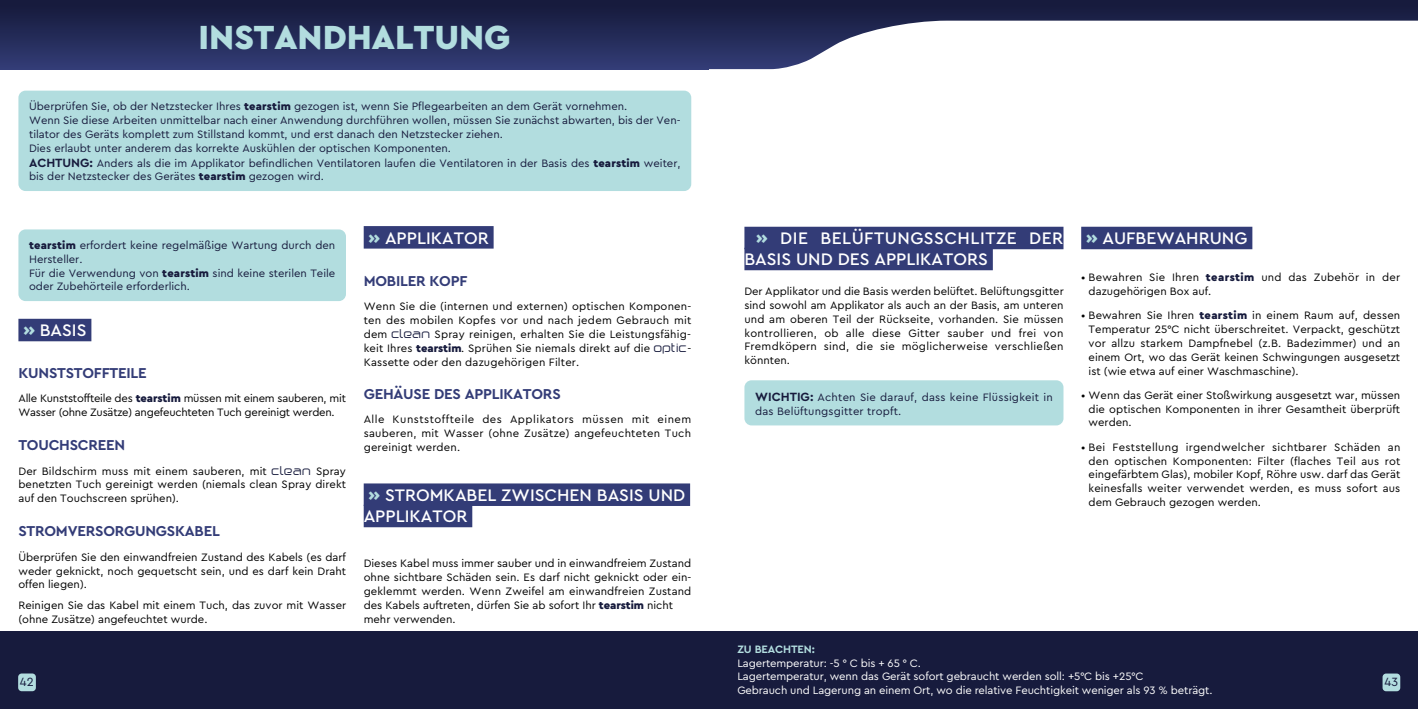
<style>
.page{position:relative;width:1418px;height:709px;background:#fff}
.page>*{position:absolute;margin:0;border:0;box-sizing:border-box;transform-origin:0 0}
.t1{font:900 35px "Cera Pro";color:#b2dddf}
.t2{font:500 17.5px/21.2px "Cera Pro";color:#fff}
.t3{font:500 17.5px/21px "Cera Pro";letter-spacing:.03em;color:#fff}
.t4{font:700 15px "Cera Pro";letter-spacing:-.015em;color:#333c77}
.t5{font:12.5px "Cera Pro";color:#171b3d}
.t6{font:11.25px/13.8px "Cera Pro";color:#000;text-align:justify}
.t7{font:11.25px/13.8px "Cera Pro";color:#171b3d}
.t8{font:11.25px/13.8px "Cera Pro";letter-spacing:-.01em;color:#fff}
.t9{font:11.25px/13.8px "Cera Pro";letter-spacing:-.02em;color:#000}
.t10{font:11.25px/13.8px "Cera Pro";letter-spacing:.02em;color:#171b3d}
.t11{font:11.25px/13.8px "Cera Pro";letter-spacing:.02em;color:#000}
.t12{font:700 11.25px "Cera Pro";letter-spacing:-.01em;color:#b2dddf}
.s1{font-weight:900}
.s2{font-weight:700;font-size:12.5px}
.s3{font-weight:900;color:#b2dddf}
.s4{font-weight:900;color:#171b3d}
.s5{font-family:"Birdman";color:#171b3d}
</style>
<div class="page">
<div style="left:0;top:631px;width:709px;height:78px;background:#171b3d"></div>
<div style="left:709px;top:631px;width:708px;height:78px;background:#171b3d"></div>
<div style="left:1382px;top:673px;width:18px;height:18px;background:#b2dddf;border-radius:4px"></div>
<div style="left:18px;top:673px;width:18px;height:18px;background:#b2dddf;border-radius:4px"></div>
<div style="left:0;top:0;width:709px;height:69px;background:linear-gradient(to bottom,#141838,#323c75)"></div>
<svg style="left:709px;top:0;width:708px;height:69px"></svg>
<div style="left:18px;top:319px;width:73px;height:22px;background:#333c77"></div>
<div style="left:18px;top:229px;width:328px;height:72px;background:#b2dddf;border-radius:7px"></div>
<div style="left:364px;top:226px;width:129px;height:22px;background:#333c77"></div>
<div style="left:364px;top:483px;width:326px;height:23px;background:#333c77"></div>
<div style="left:364px;top:505px;width:108px;height:22px;background:#333c77"></div>
<div style="left:18px;top:91px;width:673px;height:100px;background:#b2dddf;border-radius:7px"></div>
<div style="left:744px;top:227px;width:319px;height:22px;background:#333c77"></div>
<div style="left:744px;top:248px;width:248px;height:22px;background:#333c77"></div>
<div style="left:744px;top:380px;width:319px;height:45px;background:#b2dddf;border-radius:7px"></div>
<div style="left:1081px;top:227px;width:171px;height:22px;background:#333c77"></div>
<h1 class="t1" style="left:199px;top:14px;width:313px">INSTANDHALTUNG</h1>
<p class="t7" style="left:29px;top:99px;width:653px">Überprüfen Sie, ob der Netzstecker Ihres <span class="s1">tearstim</span> gezogen ist, wenn Sie Pflegearbeiten an dem Gerät vornehmen.<br>Wenn Sie diese Arbeiten unmittelbar nach einer Anwendung durchführen wollen, müssen Sie zunächst abwarten, bis der Ven&shy;tilator des Geräts komplett zum Stillstand kommt, und erst danach den Netzstecker ziehen.<br>Dies erlaubt unter anderem das korrekte Auskühlen der optischen Komponenten.</p>
<p class="t7" style="left:29px;top:155px;width:653px"><span class="s2">ACHTUNG:</span> Anders als die im Applikator befindlichen Ventilatoren laufen die Ventilatoren in der Basis des <span class="s1">tearstim</span> weiter, bis der Netzstecker des Gerätes <span class="s1">tearstim</span> gezogen wird.</p>
<p class="t7" style="left:29px;top:238px;width:308px"><span class="s1">tearstim</span> erfordert keine regelmäßige Wartung durch den Hersteller.<br>Für die Verwendung von <span class="s1">tearstim</span> sind keine sterilen Teile oder Zubehörteile erforderlich.</p>
<h2 class="t2" style="left:23px;top:319px;width:65px"><span class="s3">»</span> BASIS</h2>
<h3 class="t4" style="left:18px;top:363px;width:130px">KUNSTSTOFFTEILE</h3>
<p class="t9" style="left:18px;top:391px;width:329px">Alle Kunststoffteile des <span class="s4">tearstim</span> müssen mit einem sauberen, mit<br>Wasser (ohne Zusätze) angefeuchteten Tuch gereinigt werden.</p>
<h3 class="t4" style="left:18px;top:435px;width:108px">TOUCHSCREEN</h3>
<p class="t6" style="left:18px;top:463px;width:329px">Der Bildschirm muss mit einem sauberen, mit <span class="s5">clean</span> Spray benetzten Tuch gereinigt werden (niemals clean Spray direkt auf den Touchscreen sprühen).</p>
<h3 class="t4" style="left:18px;top:521px;width:203px">STROMVERSORGUNGSKABEL</h3>
<p class="t6" style="left:18px;top:550px;width:329px">Überprüfen Sie den einwandfreien Zustand des Kabels (es darf weder geknickt, noch gequetscht sein, und es darf kein Draht offen liegen).</p>
<p class="t6" style="left:18px;top:598px;width:329px">Reinigen Sie das Kabel mit einem Tuch, das zuvor mit Wasser (ohne Zusätze) angefeuchtet wurde.</p>
<h2 class="t2" style="left:368px;top:226px;width:122px"><span class="s3">»</span> APPLIKATOR</h2>
<h3 class="t4" style="left:364px;top:270px;width:105px">MOBILER KOPF</h3>
<p class="t6" style="left:364px;top:299px;width:329px">Wenn Sie die (internen und externen) optischen Komponen&shy;ten des mobilen Kopfes vor und nach jedem Gebrauch mit dem <span class="s5">clean</span> Spray reinigen, erhalten Sie die Leistungsfähig&shy;keit Ihres <span class="s4">tearstim</span>. Sprühen Sie niemals direkt auf die <span class="s5">optic</span>-Kassette oder den dazugehörigen Filter.</p>
<h3 class="t4" style="left:364px;top:383px;width:198px">GEHÄUSE DES APPLIKATORS</h3>
<p class="t6" style="left:364px;top:412px;width:329px">Alle Kunststoffteile des Applikators müssen mit einem sauberen, mit Wasser (ohne Zusätze) angefeuchteten Tuch gereinigt werden.</p>
<h2 class="t2" style="left:364px;top:483px;width:323px"><span class="s3">»</span> STROMKABEL ZWISCHEN BASIS UND<br>APPLIKATOR</h2>
<p class="t6" style="left:364px;top:555px;width:329px;text-align:left">Dieses Kabel muss immer sauber und in einwandfreiem Zustand ohne sichtbare Schäden sein. Es darf nicht geknickt oder ein&shy;geklemmt werden. Wenn Zweifel am einwandfreien Zustand des Kabels auftreten, dürfen Sie ab sofort Ihr <span class="s4">tearstim</span> nicht mehr verwenden.</p>
<h2 class="t3" style="left:744px;top:227px;width:320px;text-indent:12px"><span class="s3">»</span> DIE BELÜFTUNGSSCHLITZE DER<br>BASIS UND DES APPLIKATORS</h2>
<p class="t6" style="left:744px;top:284px;width:321px">Der Applikator und die Basis werden belüftet. Belüftungsgitter sind sowohl am Applikator als auch an der Basis, am unteren und am oberen Teil der Rückseite, vorhanden. Sie müssen kontrollieren, ob alle diese Gitter sauber und frei von Fremdköpern sind, die sie möglicherweise verschließen könnten.</p>
<p class="t10" style="left:755px;top:390px;width:299px"><span class="s2">WICHTIG:</span> Achten Sie darauf, dass keine Flüssigkeit in das Belüftungsgitter tropft.</p>
<h2 class="t2" style="left:1086px;top:227px;width:163px"><span class="s3">»</span> AUFBEWAHRUNG</h2>
<p class="t11" style="left:1088px;top:270px;width:313px;text-indent:-7px">• Bewahren Sie Ihren <span class="s4">tearstim</span> und das Zubehör in der dazugehörigen Box auf.</p>
<p class="t6" style="left:1088px;top:308px;width:313px;text-indent:-7px">• Bewahren Sie Ihren <span class="s4">tearstim</span> in einem Raum auf, dessen Temperatur 25°C nicht überschreitet. Verpackt, geschützt vor allzu starkem Dampfnebel (z.B. Badezimmer) und an einem Ort, wo das Gerät keinen Schwingungen ausgesetzt ist (wie etwa auf einer Waschmaschine).</p>
<p class="t6" style="left:1088px;top:388px;width:313px;text-indent:-7px">• Wenn das Gerät einer Stoßwirkung ausgesetzt war, müssen die optischen Komponenten in ihrer Gesamtheit überprüft werden.</p>
<p class="t6" style="left:1088px;top:439px;width:313px;text-indent:-7px">• Bei Feststellung irgendwelcher sichtbarer Schäden an den optischen Komponenten: Filter (flaches Teil aus rot eingefärbtem Glas), mobiler Kopf, Röhre usw. darf das Gerät keinesfalls weiter verwendet werden, es muss sofort aus dem Gebrauch gezogen werden.</p>
<p class="t12" style="left:737px;top:641px;width:79px">ZU BEACHTEN:</p>
<p class="t8" style="left:737px;top:655px;width:477px">Lagertemperatur: -5 ° C bis + 65 ° C.<br>Lagertemperatur, wenn das Gerät sofort gebraucht werden soll: +5°C bis +25°C<br>Gebrauch und Lagerung an einem Ort, wo die relative Feuchtigkeit weniger als 93 % beträgt.</p>
<p class="t5" style="left:20px;top:673px;width:15px">42</p>
<p class="t5" style="left:1384px;top:673px;width:15px">43</p>
</div>
